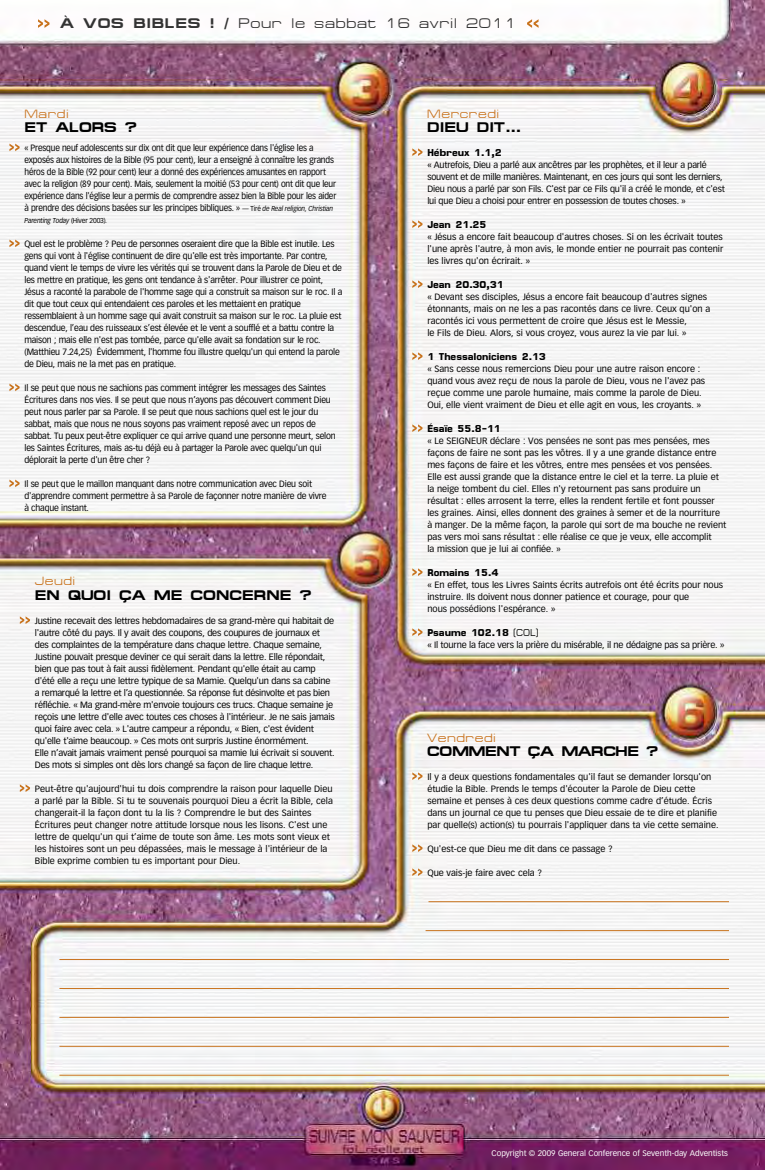
<style>
.page{position:relative;width:765px;height:1170px;background:#fff}
.page>*{position:absolute;margin:0;border:0;box-sizing:border-box;transform-origin:0 0}
.t1{font:700 expanded 14px "Micro FLF";color:#000}
.t2{font:expanded 14px "Micro FLF";letter-spacing:.05em;color:#333}
.t3{font:700 expanded 14px "Micro FLF";letter-spacing:-.03em;color:#000}
.t4{font:expanded 12px "Micro FLF";letter-spacing:.05em;color:#c8721c}
.t5{font:700 10px "Micro FLF";color:#000}
.t6{font:9px/12px "Vectora LH";color:#000}
.t7{font:9px/12px "Vectora LH";letter-spacing:-.02em;color:#000;scale:.95 1}
.t8{font:9px/12px "Vectora LH";letter-spacing:-.02em;color:#000}
.t9{font:9px/12px "Vectora LH";letter-spacing:-.02em;color:#000;scale:.91 1}
.t10{font:8px "Vectora LH";color:#fff}
.t11{font:italic 7px "Vectora LH";letter-spacing:-.02em;color:#000;scale:.91 1}
.s1{font-weight:700}
.s2{font-style:italic;font-size:7px}
.s3{font-size:7px}
.s4{font-style:normal}
.s5{font-weight:400}
</style>
<div class="page">
<img style="left:0;top:0;width:765px;height:1170px">
<svg style="left:412px;top:148px;width:10px;height:8px"></svg>
<svg style="left:412px;top:220px;width:10px;height:8px"></svg>
<svg style="left:412px;top:280px;width:10px;height:8px"></svg>
<svg style="left:412px;top:352px;width:10px;height:8px"></svg>
<svg style="left:412px;top:424px;width:10px;height:8px"></svg>
<svg style="left:412px;top:568px;width:10px;height:8px"></svg>
<svg style="left:412px;top:628px;width:10px;height:8px"></svg>
<svg style="left:412px;top:868px;width:10px;height:8px"></svg>
<svg style="left:412px;top:844px;width:10px;height:8px"></svg>
<svg style="left:412px;top:772px;width:10px;height:8px"></svg>
<svg style="left:9px;top:384px;width:11px;height:7px"></svg>
<svg style="left:9px;top:240px;width:11px;height:7px"></svg>
<svg style="left:9px;top:144px;width:11px;height:7px"></svg>
<svg style="left:9px;top:480px;width:11px;height:7px"></svg>
<svg style="left:20px;top:616px;width:10px;height:8px"></svg>
<svg style="left:20px;top:784px;width:10px;height:8px"></svg>
<svg style="left:38px;top:19px;width:12px;height:9px"></svg>
<svg style="left:527px;top:19px;width:12px;height:9px"></svg>
<hr style="left:429px;top:901px;width:300px;height:1px;background:#c8721c">
<hr style="left:426px;top:930px;width:303px;height:1px;background:#c8721c">
<hr style="left:59px;top:959px;width:670px;height:1px;background:#c8721c">
<hr style="left:59px;top:988px;width:670px;height:1px;background:#c8721c">
<hr style="left:59px;top:1017px;width:670px;height:1px;background:#c8721c">
<hr style="left:59px;top:1046px;width:670px;height:1px;background:#c8721c">
<hr style="left:59px;top:1075px;width:670px;height:1px;background:#c8721c">
<h1 class="t2" style="left:60px;top:15px;width:458px"><span class="s1">À VOS BIBLES ! /</span> Pour le sabbat 16 avril 2011</h1>
<h2 class="t4" style="left:24px;top:107px;width:46px">Mardi</h2>
<h1 class="t1" style="left:24px;top:119px;width:114px">ET ALORS ?</h1>
<p class="t9" style="left:24px;top:143px;width:344px">« Presque neuf adolescents sur dix ont dit que leur expérience dans l'église les a exposés aux histoires de la Bible (95 pour cent), leur a enseigné à connaître les grands héros de la Bible (92 pour cent) leur a donné des expériences amusantes en rapport avec la religion (89 pour cent). Mais, seulement la moitié (53 pour cent) ont dit que leur expérience dans l'église leur a permis de comprendre assez bien la Bible pour les aider à prendre des décisions basées sur les principes bibliques. » <span class="s2">—</span> <span class="s3">Tiré</span> <span class="s2">de Real religion, Christian</span></p>
<p class="t11" style="left:24px;top:218px;width:93px">Parenting Today <span class="s4">(Hiver 2003)</span>.</p>
<p class="t7" style="left:24px;top:239px;width:336px">Quel est le problème ? Peu de personnes oseraient dire que la Bible est inutile. Les gens qui vont à l'église continuent de dire qu'elle est très importante. Par contre, quand vient le temps de vivre les vérités qui se trouvent dans la Parole de Dieu et de les mettre en pratique, les gens ont tendance à s'arrêter. Pour illustrer ce point, Jésus a raconté la parabole de l'homme sage qui a construit sa maison sur le roc. Il a dit que tout ceux qui entendaient ces paroles et les mettaient en pratique ressemblaient à un homme sage qui avait construit sa maison sur le roc. La pluie est descendue, l’eau des ruisseaux s’est élevée et le vent a soufflé et a battu contre la maison ; mais elle n'est pas tombée, parce qu'elle avait sa fondation sur le roc. (Matthieu 7.24,25) Évidemment, l'homme fou illustre quelqu'un qui entend la parole de Dieu, mais ne la met pas en pratique.</p>
<p class="t7" style="left:24px;top:383px;width:329px">Il se peut que nous ne sachions pas comment intégrer les messages des Saintes Écritures dans nos vies. Il se peut que nous n’ayons pas découvert comment Dieu peut nous parler par sa Parole. Il se peut que nous sachions quel est le jour du sabbat, mais que nous ne nous soyons pas vraiment reposé avec un repos de sabbat. Tu peux peut-être expliquer ce qui arrive quand une personne meurt, selon les Saintes Écritures, mais as-tu déjà eu à partager la Parole avec quelqu'un qui déplorait la perte d'un être cher ?</p>
<p class="t7" style="left:24px;top:479px;width:320px">Il se peut que le maillon manquant dans notre communication avec Dieu soit d'apprendre comment permettre à sa Parole de façonner notre manière de vivre à chaque instant.</p>
<h2 class="t4" style="left:35px;top:574px;width:42px">Jeudi</h2>
<h1 class="t1" style="left:35px;top:587px;width:278px">EN QUOI ÇA ME CONCERNE ?</h1>
<p class="t8" style="left:35px;top:615px;width:301px">Justine recevait des lettres hebdomadaires de sa grand-mère qui habitait de l'autre côté du pays. Il y avait des coupons, des coupures de journaux et des complaintes de la température dans chaque lettre. Chaque semaine, Justine pouvait presque deviner ce qui serait dans la lettre. Elle répondait, bien que pas tout à fait aussi fidèlement. Pendant qu'elle était au camp d'été elle a reçu une lettre typique de sa Mamie. Quelqu'un dans sa cabine a remarqué la lettre et l’a questionnée. Sa réponse fut désinvolte et pas bien réfléchie. « Ma grand-mère m'envoie toujours ces trucs. Chaque semaine je reçois une lettre d'elle avec toutes ces choses à l'intérieur. Je ne sais jamais quoi faire avec cela. » L'autre campeur a répondu, « Bien, c'est évident qu'elle t'aime beaucoup. » Ces mots ont surpris Justine énormément.<br>Elle n’avait jamais vraiment pensé pourquoi sa mamie lui écrivait si souvent.<br>Des mots si simples ont dès lors changé sa façon de lire chaque lettre.</p>
<p class="t6" style="left:35px;top:783px;width:300px">Peut-être qu'aujourd'hui tu dois comprendre la raison pour laquelle Dieu a parlé par la Bible. Si tu te souvenais pourquoi Dieu a écrit la Bible, cela changerait-il la façon dont tu la lis ? Comprendre le but des Saintes Écritures peut changer notre attitude lorsque nous les lisons. C'est une lettre de quelqu'un qui t’aime de toute son âme. Les mots sont vieux et les histoires sont un peu dépassées, mais le message à l'intérieur de la Bible exprime combien tu es important pour Dieu.</p>
<h2 class="t4" style="left:427px;top:107px;width:73px">Mercredi</h2>
<h1 class="t1" style="left:427px;top:119px;width:95px">DIEU DIT…</h1>
<p class="t5" style="left:427px;top:147px;width:76px">Hébreux 1.1,2</p>
<p class="t8" style="left:427px;top:159px;width:299px">« Autrefois, Dieu a parlé aux ancêtres par les prophètes, et il leur a parlé souvent et de mille manières. Maintenant, en ces jours qui sont les derniers, Dieu nous a parlé par son Fils. C'est par ce Fils qu'il a créé le monde, et c'est lui que Dieu a choisi pour entrer en possession de toutes choses. »</p>
<p class="t5" style="left:427px;top:219px;width:61px">Jean 21.25</p>
<p class="t8" style="left:427px;top:231px;width:298px;text-align:justify">« Jésus a encore fait beaucoup d'autres choses. Si on les écrivait toutes l'une après l'autre, à mon avis, le monde entier ne pourrait pas contenir les livres qu'on écrirait. »</p>
<p class="t5" style="left:427px;top:279px;width:78px">Jean 20.30,31</p>
<p class="t6" style="left:427px;top:291px;width:285px">« Devant ses disciples, Jésus a encore fait beaucoup d'autres signes étonnants, mais on ne les a pas racontés dans ce livre. Ceux qu'on a racontés ici vous permettent de croire que Jésus est le Messie,<br>le Fils de Dieu. Alors, si vous croyez, vous aurez la vie par lui. »</p>
<p class="t5" style="left:427px;top:351px;width:120px">1 Thessaloniciens 2.13</p>
<p class="t6" style="left:427px;top:363px;width:279px">« Sans cesse nous remercions Dieu pour une autre raison encore : quand vous avez reçu de nous la parole de Dieu, vous ne l'avez pas reçue comme une parole humaine, mais comme la parole de Dieu.<br>Oui, elle vient vraiment de Dieu et elle agit en vous, les croyants. »</p>
<p class="t5" style="left:427px;top:423px;width:75px">Ésaïe 55.8-11</p>
<p class="t6" style="left:427px;top:435px;width:301px">« Le SEIGNEUR déclare : Vos pensées ne sont pas mes pensées, mes façons de faire ne sont pas les vôtres. Il y a une grande distance entre mes façons de faire et les vôtres, entre mes pensées et vos pensées.<br>Elle est aussi grande que la distance entre le ciel et la terre. La pluie et la neige tombent du ciel. Elles n'y retournent pas sans produire un résultat : elles arrosent la terre, elles la rendent fertile et font pousser les graines. Ainsi, elles donnent des graines à semer et de la nourriture à manger. De la même façon, la parole qui sort de ma bouche ne revient pas vers moi sans résultat : elle réalise ce que je veux, elle accomplit<br>la mission que je lui ai confiée. »</p>
<p class="t5" style="left:427px;top:567px;width:72px">Romains 15.4</p>
<p class="t6" style="left:427px;top:579px;width:297px">« En effet, tous les Livres Saints écrits autrefois ont été écrits pour nous instruire. Ils doivent nous donner patience et courage, pour que<br>nous possédions l'espérance. »</p>
<p class="t5" style="left:427px;top:627px;width:113px">Psaume 102.18 <span class="s5">(COL)</span></p>
<p class="t8" style="left:427px;top:639px;width:299px">« Il tourne la face vers la prière du misérable, il ne dédaigne pas sa prière. »</p>
<h2 class="t4" style="left:427px;top:731px;width:70px">Vendredi</h2>
<h1 class="t3" style="left:427px;top:743px;width:233px">COMMENT ÇA MARCHE ?</h1>
<p class="t6" style="left:427px;top:771px;width:293px">Il y a deux questions fondamentales qu'il faut se demander lorsqu'on étudie la Bible. Prends le temps d'écouter la Parole de Dieu cette semaine et penses à ces deux questions comme cadre d’étude. Écris dans un journal ce que tu penses que Dieu essaie de te dire et planifie par quelle(s) action(s) tu pourrais l'appliquer dans ta vie cette semaine.</p>
<p class="t6" style="left:427px;top:843px;width:187px">Qu'est-ce que Dieu me dit dans ce passage ?</p>
<p class="t6" style="left:427px;top:867px;width:116px">Que vais-je faire avec cela ?</p>
<p class="t10" style="left:492px;top:1149px;width:238px">Copyright © 2009 General Conference of Seventh-day Adventists</p>
</div>
